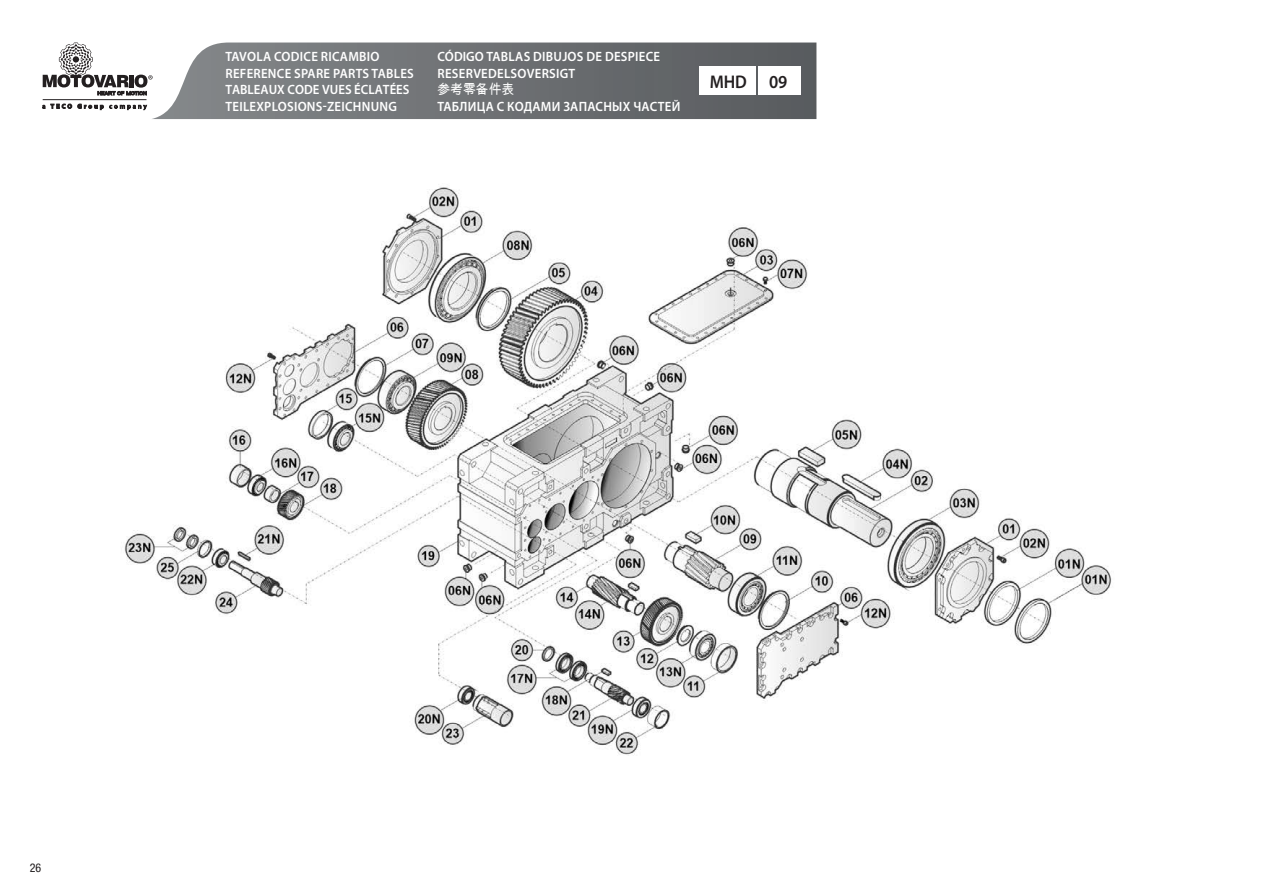
<style>
.page{position:relative;width:1263px;height:893px;background:#fff}
.page>*{position:absolute;margin:0;border:0;box-sizing:border-box;transform-origin:0 0}
.t1{font:600 18.45px "Myriad Pro";color:#231f20;scale:.93 1}
.t2{font:600 13.5px "Myriad Pro";letter-spacing:.02em;color:#fff;scale:.95 1}
.t3{font:600 13.5px/16.5px "Myriad Pro";color:#fff;scale:.95 1}
.t4{font:13.5px "Arial Unicode MS";color:#fff;scale:.95 1}
.t5{font:condensed 12px "Helvetica Neue LT Std";color:#231f20}
</style>
<div class="page">
<svg style="left:43px;top:43px;width:108px;height:52px"></svg>
<hr style="left:43px;top:99px;width:103px;height:1px;background:#231f20">
<svg style="left:42px;top:104px;width:105px;height:6px"></svg>
<svg style="left:151px;top:43px;width:665px;height:76px;background:#76787b"></svg>
<div style="left:699px;top:66px;width:57px;height:29px;background:#fff"></div>
<div style="left:758px;top:66px;width:42px;height:29px;background:#fff"></div>
<img style="left:124px;top:187px;width:988px;height:569px">
<p class="t2" style="left:225px;top:49px;width:164px">TAVOLA CODICE RICAMBIO</p>
<p class="t2" style="left:225px;top:66px;width:200px">REFERENCE SPARE PARTS TABLES</p>
<p class="t3" style="left:225px;top:82px;width:195px">TABLEAUX CODE VUES ÉCLATÉES<br>TEILEXPLOSIONS-ZEICHNUNG</p>
<p class="t2" style="left:437px;top:49px;width:236px">CÓDIGO TABLAS DIBUJOS DE DESPIECE</p>
<p class="t2" style="left:438px;top:66px;width:146px">RESERVEDELSOVERSIGT</p>
<p class="t4" style="left:437px;top:80px;width:82px">参考零备件表</p>
<p class="t2" style="left:438px;top:99px;width:257px">ТАБЛИЦА С КОДАМИ ЗАПАСНЫХ ЧАСТЕЙ</p>
<p class="t1" style="left:710px;top:71px;width:41px">MHD</p>
<p class="t1" style="left:769px;top:71px;width:21px">09</p>
<p class="t5" style="left:30px;top:861px;width:13px">26</p>
</div>
